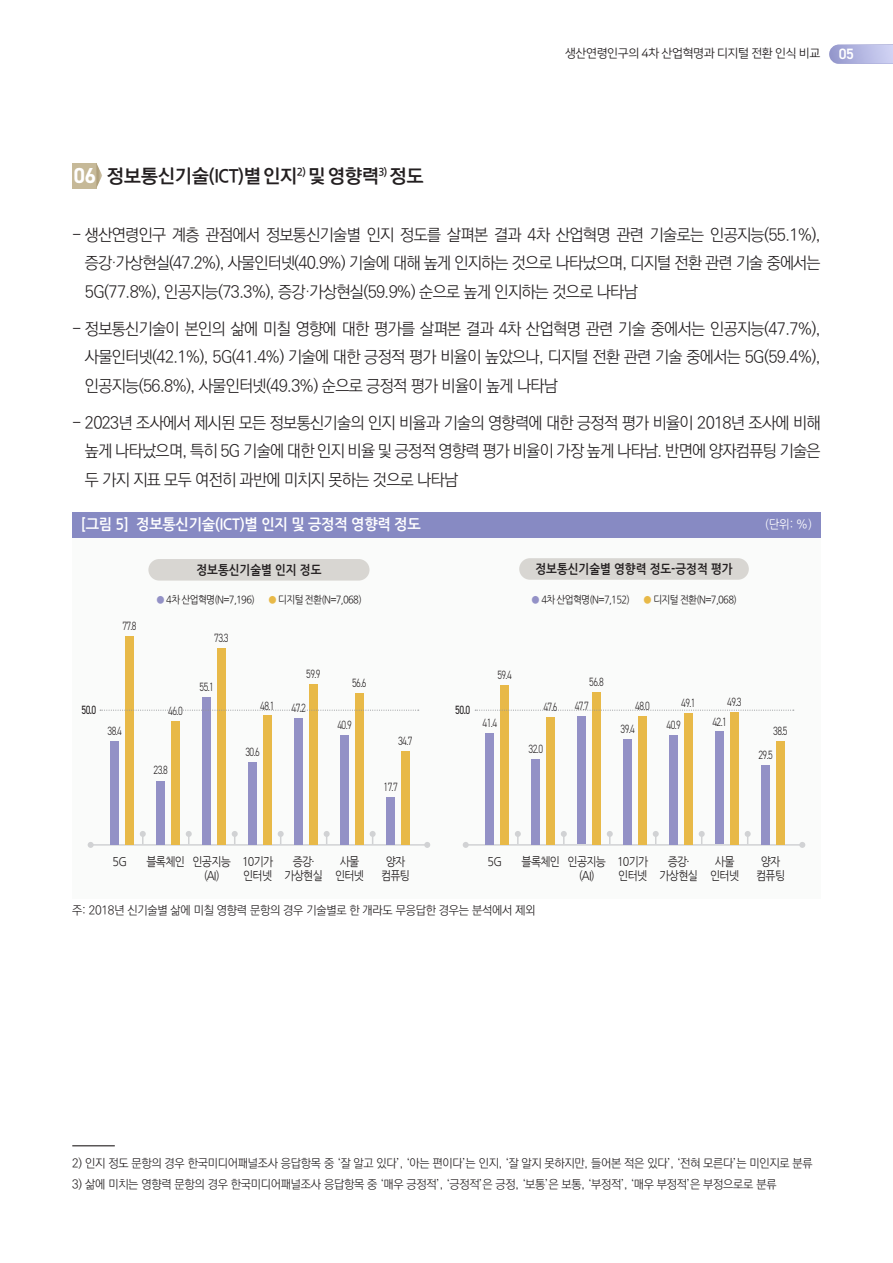
<style>
.page{position:relative;width:893px;height:1263px;background:#fff}
.page>*{position:absolute;margin:0;border:0;box-sizing:border-box;transform-origin:0 0}
.t1{font:700 21.75px "DIN2014";color:#fff;scale:.95 1}
.본문제목{font:19.5px "NYJ Gothic B";letter-spacing:-.025em;color:#231f20;scale:.9 1}
.본문{font:300 16.5px/28.5px "Ko Pub Dotum";letter-spacing:-.04em;color:#231f20;text-align:justify}
.그림제목{font:15px "Nanum Gothic OTF Bold";letter-spacing:-.02em;color:#fff;scale:.95 1}
.t2{font:12.75px "Nanum Gothic OTF Bold";color:#231f20;scale:.9 1}
.각주{font:300 12px "Ko Pub Dotum";letter-spacing:-.02em;color:#231f20}
.그림_숫자{font:300 12px "DIN2014";letter-spacing:-.06em;color:#231f20;scale:.8 1}
.그림내용{font:12px/14.4px "Nanum Gothic";letter-spacing:-.07em;color:#231f20;text-align:center;scale:.9 1}
.t3{font:12px "Nanum Square OTFR";letter-spacing:-.03em;color:#231f20}
.그림_숫자-2{font:12px "DIN2014";color:#231f20;scale:.8 1}
.그림제목-2{font:12px "Nanum Gothic OTF";color:#fff;scale:.95 1}
.그림_범례{font:10.5px "Nanum Gothic OTF";letter-spacing:-.07em;color:#231f20;scale:.9 1}
.s1{font-family:"DIN2014";font-weight:600;font-size:15px;color:#fff}
.s2{color:#9391c6}
.s3{color:#e8b948}
</style>
<div class="page">
<div style="left:72px;top:163px;width:24px;height:25px;background:#c6b998"></div>
<svg style="left:96px;top:163px;width:6px;height:25px"></svg>
<hr style="left:72px;top:1145px;width:43px;height:1px;background:#231f20">
<svg style="left:829px;top:45px;width:64px;height:19px"></svg>
<div style="left:72px;top:512px;width:749px;height:387px;background:#fafbfa"></div>
<div style="left:72px;top:512px;width:749px;height:25px;background:#878ac3"></div>
<div style="left:519px;top:558px;width:230px;height:22px;background:#d8d6d2;border-radius:11px"></div>
<div style="left:148px;top:559px;width:221px;height:21px;background:#d8d6d2;border-radius:11px"></div>
<hr style="left:91px;top:844px;width:336px;height:2px;background:#d1d2d4">
<svg style="left:88px;top:842px;width:6px;height:6px"></svg>
<svg style="left:424px;top:842px;width:6px;height:6px"></svg>
<svg style="left:232px;top:831px;width:6px;height:13px"></svg>
<svg style="left:370px;top:831px;width:6px;height:13px"></svg>
<svg style="left:140px;top:831px;width:6px;height:13px"></svg>
<svg style="left:278px;top:831px;width:6px;height:13px"></svg>
<svg style="left:186px;top:831px;width:6px;height:13px"></svg>
<svg style="left:324px;top:831px;width:6px;height:13px"></svg>
<hr style="left:466px;top:844px;width:336px;height:2px;background:#d1d2d4">
<svg style="left:463px;top:842px;width:6px;height:6px"></svg>
<svg style="left:799px;top:842px;width:6px;height:6px"></svg>
<svg style="left:607px;top:831px;width:6px;height:13px"></svg>
<svg style="left:745px;top:831px;width:6px;height:13px"></svg>
<svg style="left:515px;top:831px;width:6px;height:13px"></svg>
<svg style="left:653px;top:831px;width:6px;height:13px"></svg>
<svg style="left:561px;top:831px;width:6px;height:13px"></svg>
<svg style="left:699px;top:831px;width:6px;height:13px"></svg>
<div style="left:125px;top:636px;width:9px;height:208px;background:#e8b948"></div>
<div style="left:171px;top:721px;width:9px;height:123px;background:#e8b948"></div>
<div style="left:217px;top:648px;width:9px;height:196px;background:#e8b948"></div>
<div style="left:263px;top:715px;width:9px;height:129px;background:#e8b948"></div>
<div style="left:309px;top:684px;width:9px;height:160px;background:#e8b948"></div>
<div style="left:355px;top:693px;width:9px;height:151px;background:#e8b948"></div>
<div style="left:401px;top:751px;width:9px;height:93px;background:#e8b948"></div>
<div style="left:111px;top:741px;width:8px;height:103px;background:#9391c6"></div>
<div style="left:157px;top:781px;width:8px;height:63px;background:#9391c6"></div>
<div style="left:202px;top:697px;width:9px;height:147px;background:#9391c6"></div>
<div style="left:248px;top:762px;width:9px;height:82px;background:#9391c6"></div>
<div style="left:294px;top:718px;width:9px;height:126px;background:#9391c6"></div>
<div style="left:340px;top:735px;width:9px;height:109px;background:#9391c6"></div>
<div style="left:386px;top:797px;width:9px;height:47px;background:#9391c6"></div>
<div style="left:500px;top:685px;width:9px;height:159px;background:#e8b948"></div>
<div style="left:546px;top:717px;width:9px;height:127px;background:#e8b948"></div>
<div style="left:592px;top:692px;width:9px;height:152px;background:#e8b948"></div>
<div style="left:638px;top:716px;width:9px;height:128px;background:#e8b948"></div>
<div style="left:684px;top:713px;width:9px;height:131px;background:#e8b948"></div>
<div style="left:730px;top:712px;width:9px;height:132px;background:#e8b948"></div>
<div style="left:776px;top:741px;width:9px;height:103px;background:#e8b948"></div>
<div style="left:486px;top:733px;width:8px;height:111px;background:#9391c6"></div>
<div style="left:532px;top:759px;width:8px;height:85px;background:#9391c6"></div>
<div style="left:578px;top:716px;width:8px;height:128px;background:#9391c6"></div>
<div style="left:623px;top:739px;width:9px;height:105px;background:#9391c6"></div>
<div style="left:669px;top:735px;width:9px;height:109px;background:#9391c6"></div>
<div style="left:715px;top:731px;width:9px;height:113px;background:#9391c6"></div>
<div style="left:761px;top:765px;width:9px;height:79px;background:#9391c6"></div>
<svg style="left:100px;top:710px;width:319px;height:1px"></svg>
<svg style="left:475px;top:710px;width:319px;height:1px"></svg>
<p class="t1" style="left:74px;top:161px;width:25px">06</p>
<p class="본문제목" style="left:107px;top:166px;width:354px">정보통신기술(ICT)별 인지<sup>2)</sup> 및 영향력<sup>3)</sup> 정도</p>
<p class="t3" style="left:565px;top:47px;width:291px">생산연령인구의 4차 산업혁명과 디지털 전환 인식 비교 <span class="s1">05</span></p>
<p class="본문" style="left:85px;top:221px;width:737px;text-indent:-13px">- 생산연령인구 계층 관점에서 정보통신기술별 인지 정도를 살펴본 결과 4차 산업혁명 관련 기술로는 인공지능(55.1%), 증강·가상현실(47.2%), 사물인터넷(40.9%) 기술에 대해 높게 인지하는 것으로 나타났으며, 디지털 전환 관련 기술 중에서는 5G(77.8%), 인공지능(73.3%), 증강·가상현실(59.9%) 순으로 높게 인지하는 것으로 나타남</p>
<p class="본문" style="left:85px;top:315px;width:737px;text-indent:-13px">- 정보통신기술이 본인의 삶에 미칠 영향에 대한 평가를 살펴본 결과 4차 산업혁명 관련 기술 중에서는 인공지능(47.7%), 사물인터넷(42.1%), 5G(41.4%) 기술에 대한 긍정적 평가 비율이 높았으나, 디지털 전환 관련 기술 중에서는 5G(59.4%), 인공지능(56.8%), 사물인터넷(49.3%) 순으로 긍정적 평가 비율이 높게 나타남</p>
<p class="본문" style="left:85px;top:409px;width:737px;text-indent:-13px">- 2023년 조사에서 제시된 모든 정보통신기술의 인지 비율과 기술의 영향력에 대한 긍정적 평가 비율이 2018년 조사에 비해 높게 나타났으며, 특히 5G 기술에 대한 인지 비율 및 긍정적 영향력 평가 비율이 가장 높게 나타남. 반면에 양자컴퓨팅 기술은 두 가지 지표 모두 여전히 과반에 미치지 못하는 것으로 나타남</p>
<p class="그림제목" style="left:81px;top:516px;width:359px">[그림 5] 정보통신기술(ICT)별 인지 및 긍정적 영향력 정도</p>
<p class="그림제목-2" style="left:765px;top:517px;width:51px">(단위: %)</p>
<p class="t2" style="left:196px;top:563px;width:140px">정보통신기술별 인지 정도</p>
<p class="t2" style="left:535px;top:562px;width:221px">정보통신기술별 영향력 정도-긍정적 평가</p>
<p class="그림_숫자" style="left:122px;top:618px;width:19px">77.8</p>
<p class="그림_범례" style="left:156px;top:594px;width:111px"><span class="s2">●</span> 4차 산업혁명(N=7,196)</p>
<p class="그림_범례" style="left:268px;top:594px;width:106px"><span class="s3">●</span> 디지털 전환(N=7,068)</p>
<p class="그림_범례" style="left:531px;top:594px;width:111px"><span class="s2">●</span> 4차 산업혁명(N=7,152)</p>
<p class="그림_범례" style="left:643px;top:594px;width:106px"><span class="s3">●</span> 디지털 전환(N=7,068)</p>
<p class="그림_숫자" style="left:214px;top:630px;width:20px">73.3</p>
<p class="그림_숫자" style="left:200px;top:679px;width:20px">55.1</p>
<p class="그림_숫자" style="left:306px;top:666px;width:20px">59.9</p>
<p class="그림_숫자" style="left:352px;top:675px;width:20px">56.6</p>
<p class="그림_숫자" style="left:497px;top:667px;width:20px">59.4</p>
<p class="그림_숫자" style="left:589px;top:675px;width:20px">56.8</p>
<p class="그림_숫자" style="left:260px;top:698px;width:20px">48.1</p>
<p class="그림_숫자" style="left:292px;top:700px;width:19px">47.2</p>
<p class="그림_숫자-2" style="left:82px;top:703px;width:20px">50.0</p>
<p class="그림_숫자-2" style="left:455px;top:703px;width:20px">50.0</p>
<p class="그림_숫자" style="left:168px;top:704px;width:20px">46.0</p>
<p class="그림_숫자" style="left:543px;top:699px;width:19px">47.6</p>
<p class="그림_숫자" style="left:575px;top:698px;width:19px">47.7</p>
<p class="그림_숫자" style="left:108px;top:724px;width:20px">38.4</p>
<p class="그림_숫자" style="left:245px;top:745px;width:20px">30.6</p>
<p class="그림_숫자" style="left:337px;top:717px;width:20px">40.9</p>
<p class="그림_숫자" style="left:398px;top:734px;width:20px">34.7</p>
<p class="그림_숫자" style="left:483px;top:716px;width:20px">41.4</p>
<p class="그림_숫자" style="left:529px;top:741px;width:20px">32.0</p>
<p class="그림_숫자" style="left:635px;top:698px;width:20px">48.0</p>
<p class="그림_숫자" style="left:621px;top:721px;width:20px">39.4</p>
<p class="그림_숫자" style="left:681px;top:695px;width:20px">49.1</p>
<p class="그림_숫자" style="left:666px;top:717px;width:20px">40.9</p>
<p class="그림_숫자" style="left:727px;top:695px;width:20px">49.3</p>
<p class="그림_숫자" style="left:712px;top:714px;width:20px">42.1</p>
<p class="그림_숫자" style="left:154px;top:763px;width:20px">23.8</p>
<p class="그림_숫자" style="left:384px;top:779px;width:19px">17.7</p>
<p class="그림_숫자" style="left:773px;top:724px;width:20px">38.5</p>
<p class="그림_숫자" style="left:758px;top:748px;width:20px">29.5</p>
<p class="그림내용" style="left:113px;top:854px;width:17px">5G</p>
<p class="그림내용" style="left:147px;top:854px;width:44px">블록체인</p>
<p class="그림내용" style="left:193px;top:854px;width:44px">인공지능</p>
<p class="그림내용" style="left:204px;top:869px;width:19px">(AI)</p>
<p class="그림내용" style="left:242px;top:854px;width:36px">10기가</p>
<p class="그림내용" style="left:243px;top:869px;width:34px">인터넷</p>
<p class="그림내용" style="left:293px;top:854px;width:26px">증강·</p>
<p class="그림내용" style="left:284px;top:869px;width:44px">가상현실</p>
<p class="그림내용" style="left:335px;top:854px;width:34px">사물 인터넷</p>
<p class="그림내용" style="left:381px;top:854px;width:34px">양자 컴퓨팅</p>
<p class="그림내용" style="left:488px;top:854px;width:17px">5G</p>
<p class="그림내용" style="left:522px;top:854px;width:44px">블록체인</p>
<p class="그림내용" style="left:568px;top:854px;width:44px">인공지능</p>
<p class="그림내용" style="left:579px;top:869px;width:19px">(AI)</p>
<p class="그림내용" style="left:617px;top:854px;width:36px">10기가</p>
<p class="그림내용" style="left:618px;top:869px;width:34px">인터넷</p>
<p class="그림내용" style="left:668px;top:854px;width:26px">증강·</p>
<p class="그림내용" style="left:660px;top:869px;width:44px">가상현실</p>
<p class="그림내용" style="left:710px;top:854px;width:34px">사물 인터넷</p>
<p class="그림내용" style="left:756px;top:854px;width:34px">양자 컴퓨팅</p>
<p class="각주" style="left:72px;top:904px;width:465px">주: 2018년 신기술별 삶에 미칠 영향력 문항의 경우 기술별로 한 개라도 무응답한 경우는 분석에서 제외</p>
<p class="각주" style="left:72px;top:1157px;width:742px">2) 인지 정도 문항의 경우 한국미디어패널조사 응답항목 중 ‘잘 알고 있다’, ‘아는 편이다’는 인지, ‘잘 알지 못하지만, 들어본 적은 있다’, ‘전혀 모른다’는 미인지로 분류</p>
<p class="각주" style="left:72px;top:1179px;width:706px">3) 삶에 미치는 영향력 문항의 경우 한국미디어패널조사 응답항목 중 ‘매우 긍정적’, ‘긍정적’은 긍정, ‘보통’은 보통, ‘부정적’, ‘매우 부정적’은 부정으로로 분류</p>
</div>
